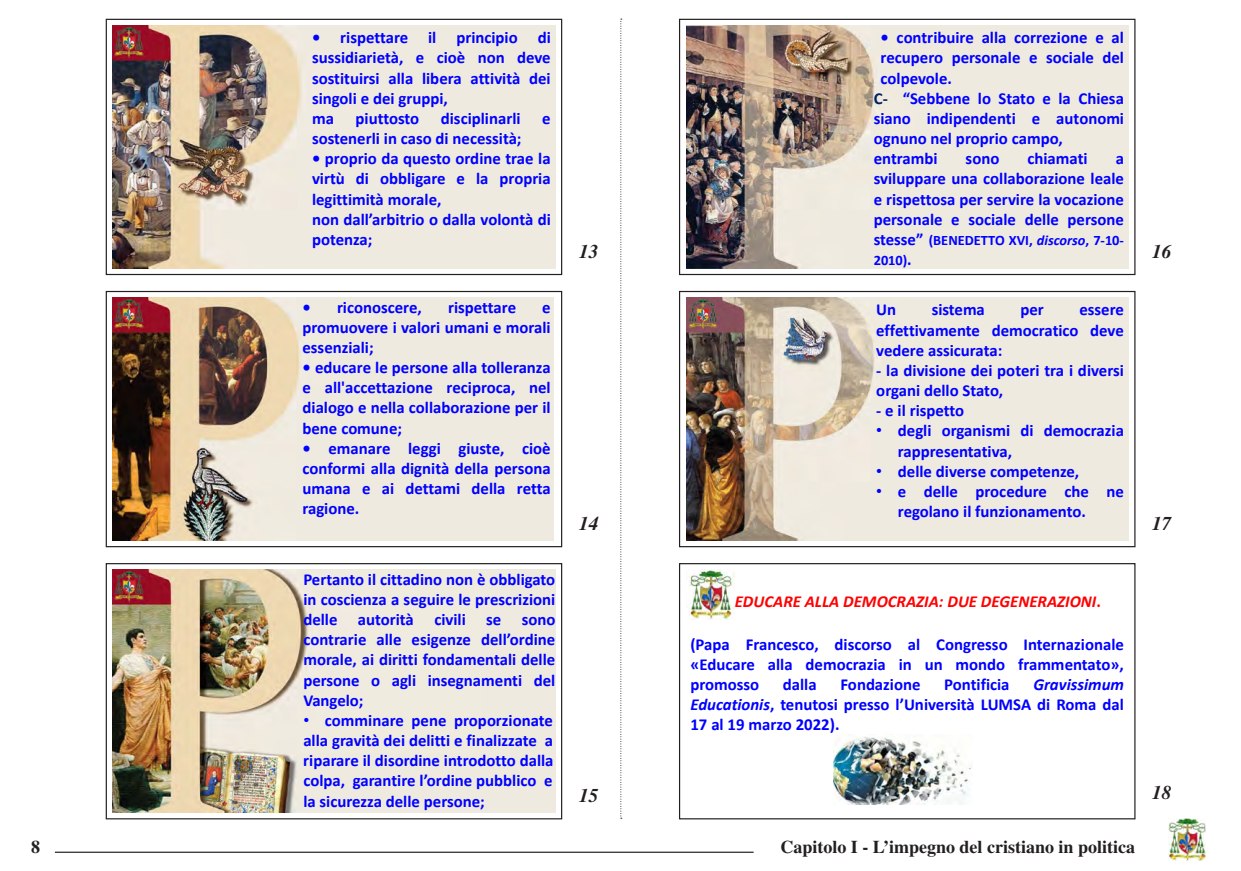
<style>
.page{position:relative;width:1241px;height:871px;background:#fff}
.page>*{position:absolute;margin:0;border:0;box-sizing:border-box;transform-origin:0 0}
.t1{font:italic 700 19.5px "Times LT Std";color:#231f20}
.t2{font:700 18px "Times LT Std";color:#231f20}
.t3{font:700 16.8px/20.1px "Calibri";color:#00f;text-align:justify}
.t4{font:italic 700 16.8px "Calibri";color:#f00}
.t5{font:700 14.4px/20.1px "Calibri";color:#00f}
.s1{font-family:"Arial";font-weight:400}
.s2{color:#002060}
.s3{font-size:16.8px}
.s4{font-style:italic}
.s5{font-style:normal}
</style>
<div class="page">
<img style="left:1168px;top:818px;width:37px;height:43px">
<hr style="left:55px;top:852px;width:698px;height:1px;background:#231f20">
<svg style="left:620px;top:19px;width:2px;height:800px"></svg>
<img style="left:686px;top:570px;width:48px;height:49px">
<img style="left:833px;top:734px;width:138px;height:71px">
<div style="left:679px;top:563px;width:456px;height:256px;border:1px solid #231f20"></div>
<img style="left:686px;top:298px;width:442px;height:242px">
<div style="left:679px;top:291px;width:456px;height:256px;border:1px solid #231f20"></div>
<img style="left:686px;top:25px;width:442px;height:243px">
<div style="left:679px;top:19px;width:456px;height:256px;border:1px solid #231f20"></div>
<img style="left:113px;top:570px;width:442px;height:242px">
<div style="left:106px;top:563px;width:456px;height:256px;border:1px solid #231f20"></div>
<img style="left:113px;top:298px;width:441px;height:243px">
<div style="left:106px;top:291px;width:456px;height:256px;border:1px solid #231f20"></div>
<img style="left:113px;top:25px;width:442px;height:243px">
<div style="left:106px;top:19px;width:456px;height:256px;border:1px solid #231f20"></div>
<p class="t3" style="left:312px;top:27px;width:240px;text-align:left">• rispettare il principio di sussidiarietà, e cioè non deve sostituirsi alla libera attività dei singoli e dei gruppi,<br>ma</p>
<p class="t3" style="left:356px;top:108px;width:65px">piuttosto</p>
<p class="t3" style="left:441px;top:108px;width:81px">disciplinarli</p>
<p class="t3" style="left:542px;top:108px;width:10px">e</p>
<p class="t3" style="left:312px;top:128px;width:211px">sostenerli in caso di necessità;</p>
<p class="t3" style="left:312px;top:148px;width:240px;text-align:left">• proprio da questo ordine trae la virtù di obbligare e la propria legittimità morale,<br>non dall’arbitrio o dalla volontà di potenza;</p>
<p class="t3" style="left:302px;top:297px;width:121px">• riconoscere,</p>
<p class="t3" style="left:448px;top:297px;width:70px">rispettare</p>
<p class="t3" style="left:302px;top:297px;width:250px;text-indent:240px">e promuovere i valori umani e morali essenziali;</p>
<p class="t3" style="left:302px;top:357px;width:250px">• educare le persone alla tolleranza e all'accettazione reciproca, nel dialogo e nella collaborazione per il bene comune;</p>
<p class="t3" style="left:302px;top:438px;width:250px">• emanare leggi giuste, cioè conformi alla dignità della persona umana e ai dettami della retta ragione.</p>
<p class="t3" style="left:303px;top:569px;width:254px">Pertanto il cittadino non è obbligato in coscienza a seguire le prescrizioni delle autorità civili se sono contrarie alle esigenze dell’ordine morale, ai diritti fondamentali delle persone o agli insegnamenti del Vangelo;</p>
<p class="t3" style="left:303px;top:710px;width:252px"><span class="s1">•</span> comminare pene proporzionate alla gravità dei delitti e finalizzate a riparare il disordine introdotto dalla colpa, garantire l’ordine pubblico e la sicurezza delle persone;</p>
<p class="t3" style="left:880px;top:27px;width:245px">• contribuire alla correzione e al</p>
<p class="t3" style="left:880px;top:47px;width:245px">recupero personale e sociale del</p>
<p class="t3" style="left:880px;top:68px;width:73px">colpevole.</p>
<p class="t3" style="left:874px;top:88px;width:252px"><span class="s2">C-</span> “Sebbene lo Stato e la Chiesa</p>
<p class="t3" style="left:874px;top:108px;width:252px">siano indipendenti e autonomi</p>
<p class="t3" style="left:874px;top:128px;width:191px">ognuno nel proprio campo,</p>
<p class="t3" style="left:874px;top:148px;width:65px">entrambi</p>
<p class="t3" style="left:965px;top:148px;width:35px">sono</p>
<p class="t3" style="left:1027px;top:148px;width:62px">chiamati</p>
<p class="t3" style="left:874px;top:148px;width:252px;text-indent:242px">a sviluppare una collaborazione leale e rispettosa per servire la vocazione personale e sociale delle persone</p>
<p class="t5" style="left:874px;top:230px;width:252px"><span class="s3">stesse”</span> (BENEDETTO XVI, <span class="s4">discorso</span>, 7-10-<br>2010)<span class="s3">.</span></p>
<p class="t1" style="left:579px;top:240px;width:21px">13</p>
<p class="t1" style="left:1152px;top:240px;width:21px">16</p>
<p class="t3" style="left:876px;top:300px;width:21px">Un</p>
<p class="t3" style="left:932px;top:300px;width:55px">sistema</p>
<p class="t3" style="left:1020px;top:300px;width:25px">per</p>
<p class="t3" style="left:876px;top:300px;width:249px;text-indent:203px">essere effettivamente democratico deve vedere assicurata:</p>
<p class="t3" style="left:876px;top:360px;width:249px">- la divisione dei poteri tra i diversi organi dello Stato,</p>
<p class="t3" style="left:876px;top:400px;width:89px">- e il rispetto</p>
<p class="t3" style="left:898px;top:421px;width:228px;text-indent:-22px"><span class="s1">•</span> degli organismi di democrazia rappresentativa,</p>
<p class="t3" style="left:876px;top:461px;width:204px"><span class="s1">•</span> delle diverse competenze,</p>
<p class="t3" style="left:898px;top:481px;width:228px;text-indent:-22px"><span class="s1">•</span> e delle procedure che ne regolano il funzionamento.</p>
<p class="t1" style="left:579px;top:512px;width:21px">14</p>
<p class="t1" style="left:1152px;top:512px;width:21px">17</p>
<p class="t1" style="left:579px;top:784px;width:21px">15</p>
<p class="t4" style="left:735px;top:589px;width:368px">EDUCARE ALLA DEMOCRAZIA: DUE DEGENERAZIONI<span class="s5">.</span></p>
<p class="t3" style="left:690px;top:634px;width:435px">(Papa Francesco, discorso al Congresso Internazionale «Educare alla democrazia in un mondo frammentato», promosso</p>
<p class="t3" style="left:783px;top:674px;width:35px">dalla</p>
<p class="t3" style="left:840px;top:674px;width:81px">Fondazione</p>
<p class="t3" style="left:944px;top:674px;width:67px">Pontificia</p>
<p class="t3" style="left:690px;top:674px;width:435px;text-indent:343px"><span class="s4">Gravissimum Educationis</span>, tenutosi presso l’Università LUMSA di Roma dal 17 al 19 marzo 2022).</p>
<p class="t1" style="left:1152px;top:781px;width:21px">18</p>
<p class="t2" style="left:31px;top:836px;width:10px">8</p>
<p class="t2" style="left:780px;top:836px;width:356px">Capitolo I - L’impegno del cristiano in politica</p>
</div>
